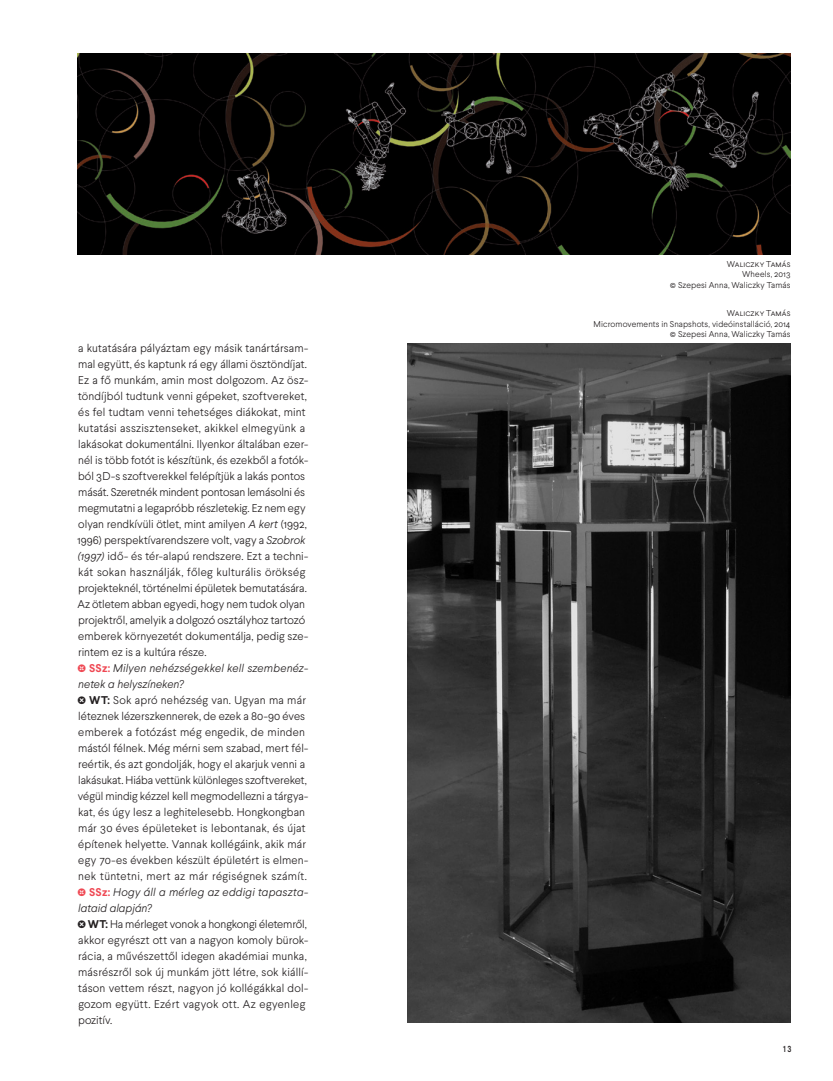
<style>
.page{position:relative;width:833px;height:1081px;background:#fff}
.page>*{position:absolute;margin:0;border:0;box-sizing:border-box;transform-origin:0 0}
.szcena_2014{font:300 11.25px/16px "Larsseit";letter-spacing:.005em;color:#231f20}
.szcena_2014-2{font:italic 300 11.25px/16px "Larsseit";letter-spacing:.01em;color:#231f20}
.t1{font:500 8.75px "Larsseit";color:#231f20;scale:.85 1}
.képalir2{font:300 8.5px "Larsseit";letter-spacing:.01em;color:#231f20}
.kepalir1{font:300 8.5px "Larsseit";letter-spacing:.015em;color:#231f20}
.s1{font-style:italic}
.s2{font-weight:700;font-style:normal;color:#ef4853}
.s3{font-weight:700}
</style>
<div class="page">
<img style="left:407px;top:344px;width:383px;height:679px">
<img style="left:78px;top:54px;width:712px;height:200px">
<p class="szcena_2014" style="left:77px;top:340px;width:232px">a kutatására pályáztam egy másik tanártársam&shy;mal együtt, és kaptunk rá egy állami ösztöndíjat.<br>Ez a fő munkám, amin most dolgozom. Az ösz&shy;töndíjból tudtunk venni gépeket, szoftvereket, és fel tudtam venni tehetséges diákokat, mint kutatási asszisztenseket, akikkel elmegyünk a lakásokat dokumentálni. Ilyenkor általában ezer&shy;nél is több fotót is készítünk, és ezekből a fotók&shy;ból 3D-s szoftverekkel felépítjük a lakás pontos mását. Szeretnék mindent pontosan lemásolni és megmutatni a legapróbb részletekig. Ez nem egy olyan rendkívüli ötlet, mint amilyen <span class="s1">A kert</span> (1992, 1996) perspektívarendszere volt, vagy a <span class="s1">Szobrok (1997)</span> idő- és tér-alapú rendszere. Ezt a techni&shy;kát sokan használják, főleg kulturális örökség projekteknél, történelmi épületek bemutatására.<br>Az ötletem abban egyedi, hogy nem tudok olyan projektről, amelyik a dolgozó osztályhoz tartozó emberek környezetét dokumentálja, pedig sze&shy;rintem ez is a kultúra része.</p>
<p class="szcena_2014-2" style="left:78px;top:660px;width:231px;text-indent:11px"><span class="s2">SSz:</span> Milyen nehézségekkel kell szembenéz&shy;netek a helyszíneken?</p>
<p class="szcena_2014" style="left:78px;top:692px;width:232px;text-indent:11px"><span class="s3">WT:</span> Sok apró nehézség van. Ugyan ma már léteznek lézerszkennerek, de ezek a 80-90 éves emberek a fotózást még engedik, de minden mástól félnek. Még mérni sem szabad, mert fél&shy;reértik, és azt gondolják, hogy el akarjuk venni a lakásukat. Hiába vettünk különleges szoftvereket, végül mindig kézzel kell megmodellezni a tárgya&shy;kat, és úgy lesz a leghitelesebb. Hongkongban már 30 éves épületeket is lebontanak, és újat építenek helyette. Vannak kollégáink, akik már egy 70-es években készült épületért is elmen&shy;nek tüntetni, mert az már régiségnek számít.</p>
<p class="szcena_2014-2" style="left:78px;top:884px;width:231px;text-indent:11px"><span class="s2">SSz:</span> Hogy áll a mérleg az eddigi tapaszta&shy;lataid alapján?</p>
<p class="szcena_2014" style="left:78px;top:916px;width:232px;text-indent:10px"><span class="s3">WT:</span> Ha mérleget vonok a hongkongi életemről, akkor egyrészt ott van a nagyon komoly bürok&shy;rácia, a művészettől idegen akadémiai munka, másrészről sok új munkám jött létre, sok kiállí&shy;táson vettem részt, nagyon jó kollégákkal dol&shy;gozom együtt. Ezért vagyok ott. Az egyenleg pozitív.</p>
<p class="kepalir1" style="left:727px;top:259px;width:65px">Waliczky Tamás</p>
<p class="képalir2" style="left:742px;top:269px;width:50px">Wheels, 2013</p>
<p class="képalir2" style="left:670px;top:280px;width:122px">© Szepesi Anna, Waliczky Tamás</p>
<p class="kepalir1" style="left:727px;top:308px;width:65px">Waliczky Tamás</p>
<p class="képalir2" style="left:593px;top:319px;width:198px">Micromovements in Snapshots, videóinstalláció, 2014</p>
<p class="képalir2" style="left:670px;top:329px;width:122px">© Szepesi Anna, Waliczky Tamás</p>
<p class="t1" style="left:783px;top:1043px;width:11px">13</p>
</div>
